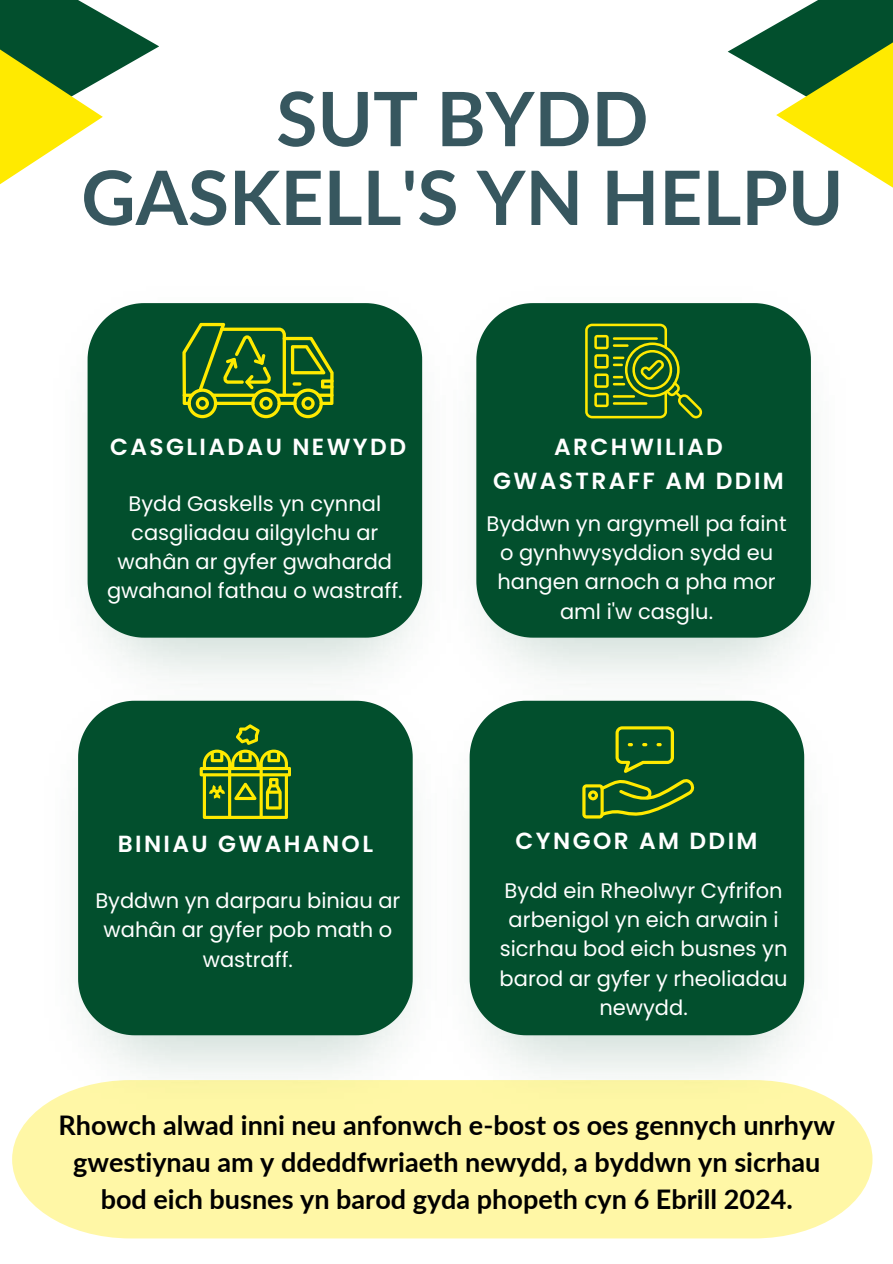
<style>
.page{position:relative;width:893px;height:1264px;background:#fff}
.page>*{position:absolute;margin:0;border:0;box-sizing:border-box;transform-origin:0 0}
.t1{font:700 75px/78.8px "Lato";color:#37575f;text-align:center}
.t2{font:700 27px/37.2px "Lato";color:#000;text-align:center}
.t3{font:600 23.25px/33.8px "Poppins";letter-spacing:.105em;color:#fff;text-align:center}
.t4{font:21px/29.2px "Poppins";color:#fff;text-align:center}
</style>
<div class="page">
<img style="left:87px;top:353px;width:337px;height:322px">
<div style="left:88px;top:303px;width:334px;height:334px;background:#024f2d"></div>
<img style="left:475px;top:350px;width:338px;height:325px">
<div style="left:476px;top:303px;width:334px;height:334px;background:#024f2d"></div>
<img style="left:77px;top:748px;width:338px;height:325px">
<div style="left:78px;top:700px;width:334px;height:335px;background:#024f2d"></div>
<img style="left:486px;top:753px;width:320px;height:320px">
<div style="left:469px;top:700px;width:335px;height:335px;background:#024f2d"></div>
<svg style="left:727px;top:24px;width:49px;height:56px"></svg>
<svg style="left:776px;top:0;width:116px;height:187px"></svg>
<svg style="left:103px;top:14px;width:56px;height:65px"></svg>
<svg style="left:0;top:0;width:103px;height:185px"></svg>
<svg style="left:585px;top:323px;width:117px;height:95px;background:#3e7322"></svg>
<svg style="left:200px;top:724px;width:91px;height:94px;background:#517f1e"></svg>
<svg style="left:182px;top:323px;width:151px;height:95px;background:#457820"></svg>
<svg style="left:582px;top:778px;width:112px;height:40px;background:#407521"></svg>
<svg style="left:615px;top:726px;width:59px;height:46px;background:#3c7222"></svg>
<div style="left:12px;top:1080px;width:860px;height:158px;background:#fff7a6"></div>
<h1 class="t1" style="left:81px;top:78px;width:763px">SUT BYDD<br>GASKELL'S YN HELPU</h1>
<p class="t3" style="left:110px;top:430px;width:297px">CASGLIADAU NEWYDD</p>
<p class="t3" style="left:493px;top:430px;width:292px">ARCHWILIAD<br>GWASTRAFF AM DDIM</p>
<p class="t4" style="left:107px;top:488px;width:297px">Bydd Gaskells yn cynnal casgliadau ailgylchu ar wahân ar gyfer gwahardd gwahanol fathau o wastraff.</p>
<p class="t4" style="left:486px;top:509px;width:302px">Byddwn yn argymell pa faint o gynhwysyddion sydd eu hangen arnoch a pha mor aml i'w casglu.</p>
<p class="t3" style="left:118px;top:827px;width:257px">BINIAU GWAHANOL</p>
<p class="t3" style="left:515px;top:823px;width:243px">CYNGOR AM DDIM</p>
<p class="t4" style="left:95px;top:886px;width:306px">Byddwn yn darparu biniau ar wahân ar gyfer pob math o wastraff.</p>
<p class="t4" style="left:499px;top:875px;width:289px">Bydd ein Rheolwyr Cyfrifon arbenigol yn eich arwain i sicrhau bod eich busnes yn barod ar gyfer y rheoliadau newydd.</p>
<p class="t2" style="left:58px;top:1105px;width:778px">Rhowch alwad inni neu anfonwch e-bost os oes gennych unrhyw gwestiynau am y ddeddfwriaeth newydd, a byddwn yn sicrhau bod eich busnes yn barod gyda phopeth cyn 6 Ebrill 2024.</p>
</div>
